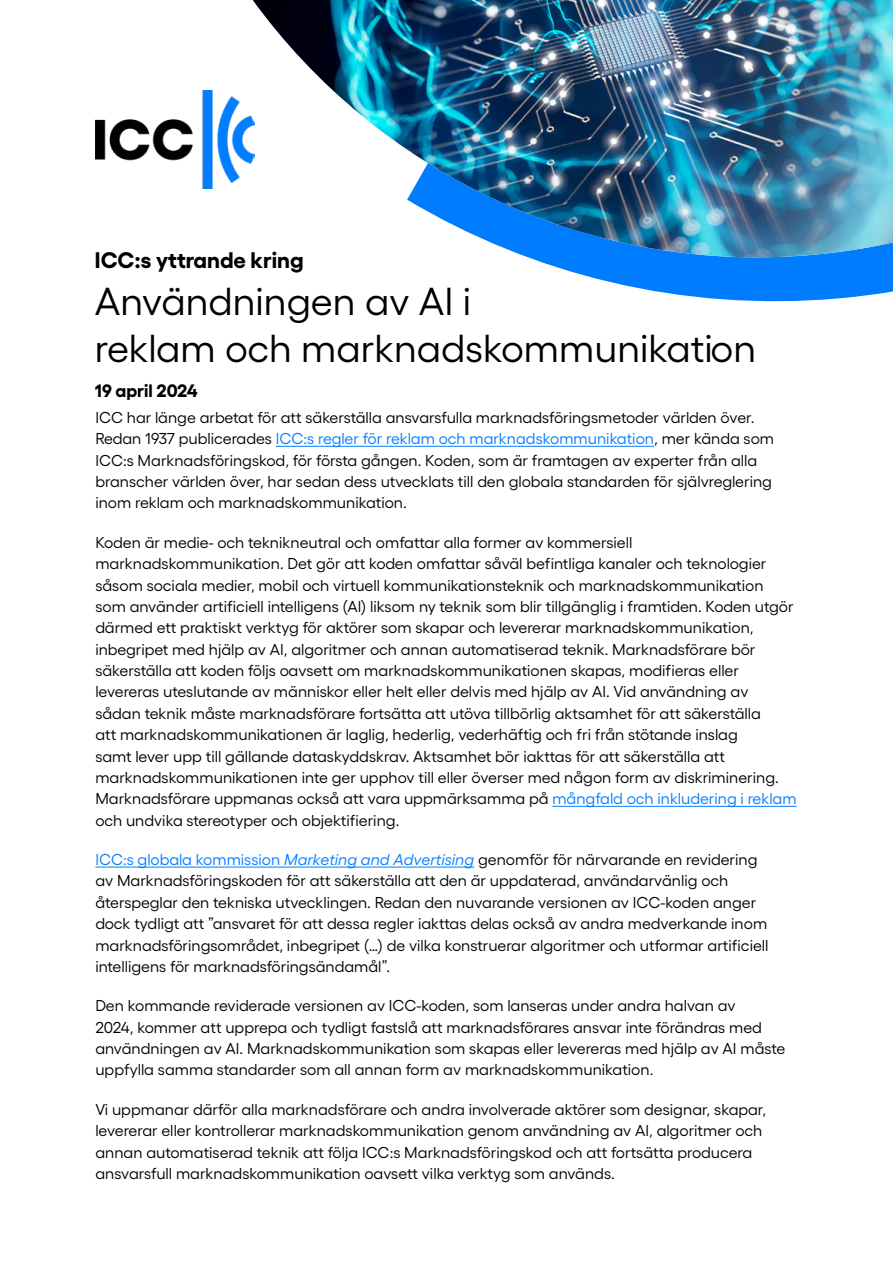
<style>
.page{position:relative;width:893px;height:1263px;background:#fff}
.page>*{position:absolute;margin:0;border:0;box-sizing:border-box;transform-origin:0 0}
.t1{font:39px/46.8px "Gellix";color:#000}
.t2{font:700 22.5px "Gellix";color:#000}
.t3{font:700 18px "Gellix";color:#000}
.t4{font:15.75px/21.3px "Gellix";color:#000}
.s1{color:#007dff}
.s2{font-style:italic;color:#007dff}
</style>
<div class="page">
<svg style="left:623px;top:285px;width:270px;height:17px;fill:#007dff"></svg>
<svg style="left:252px;top:0;width:641px;height:285px"></svg>
<img style="left:253px;top:0;width:640px;height:275px">
<img style="left:96px;top:90px;width:159px;height:99px">
<hr style="left:276px;top:446px;width:378px;height:1px;background:#007dff">
<hr style="left:552px;top:806px;width:245px;height:1px;background:#007dff">
<hr style="left:95px;top:867px;width:379px;height:1px;background:#007dff">
<h2 class="t2" style="left:95px;top:242px;width:210px">ICC:s yttrande kring</h2>
<h1 class="t1" style="left:95px;top:274px;width:663px">Användningen av AI i<br>reklam och marknadskommunikation</h1>
<p class="t3" style="left:95px;top:376px;width:104px">19 april 2024</p>
<p class="t4" style="left:95px;top:405px;width:680px">ICC har länge arbetat för att säkerställa ansvarsfulla marknadsföringsmetoder världen över.<br>Redan 1937 publicerades <span class="s1">ICC:s regler för reklam och marknadskommunikation</span>, mer kända som ICC:s Marknadsföringskod, för första gången. Koden, som är framtagen av experter från alla branscher världen över, har sedan dess utvecklats till den globala standarden för självreglering inom reklam och marknadskommunikation.</p>
<p class="t4" style="left:95px;top:530px;width:703px">Koden är medie- och teknikneutral och omfattar alla former av kommersiell marknadskommunikation. Det gör att koden omfattar såväl befintliga kanaler och teknologier såsom sociala medier, mobil och virtuell kommunikationsteknik och marknadskommunikation som använder artificiell intelligens (AI) liksom ny teknik som blir tillgänglig i framtiden. Koden utgör därmed ett praktiskt verktyg för aktörer som skapar och levererar marknadskommunikation, inbegripet med hjälp av AI, algoritmer och annan automatiserad teknik. Marknadsförare bör säkerställa att koden följs oavsett om marknadskommunikationen skapas, modifieras eller levereras uteslutande av människor eller helt eller delvis med hjälp av AI. Vid användning av sådan teknik måste marknadsförare fortsätta att utöva tillbörlig aktsamhet för att säkerställa<br>att marknadskommunikationen är laglig, hederlig, vederhäftig och fri från stötande inslag<br>samt lever upp till gällande dataskyddskrav. Aktsamhet bör iakttas för att säkerställa att marknadskommunikationen inte ger upphov till eller överser med någon form av diskriminering.<br>Marknadsförare uppmanas också att vara uppmärksamma på <span class="s1">mångfald och inkludering i reklam </span>och undvika stereotyper och objektifiering.</p>
<p class="t4" style="left:95px;top:847px;width:675px"><span class="s1">ICC:s globala kommission</span> <span class="s2">Marketing and Advertising</span> genomför för närvarande en revidering av Marknadsföringskoden för att säkerställa att den är uppdaterad, användarvänlig och återspeglar den tekniska utvecklingen. Redan den nuvarande versionen av ICC-koden anger dock tydligt att ”ansvaret för att dessa regler iakttas delas också av andra medverkande inom marknadsföringsområdet, inbegripet (…) de vilka konstruerar algoritmer och utformar artificiell intelligens för marknadsföringsändamål”.</p>
<p class="t4" style="left:95px;top:993px;width:691px">Den kommande reviderade versionen av ICC-koden, som lanseras under andra halvan av<br>2024, kommer att upprepa och tydligt fastslå att marknadsförares ansvar inte förändras med användningen av AI. Marknadskommunikation som skapas eller levereras med hjälp av AI måste uppfylla samma standarder som all annan form av marknadskommunikation.</p>
<p class="t4" style="left:95px;top:1097px;width:672px">Vi uppmanar därför alla marknadsförare och andra involverade aktörer som designar, skapar, levererar eller kontrollerar marknadskommunikation genom användning av AI, algoritmer och annan automatiserad teknik att följa ICC:s Marknadsföringskod och att fortsätta producera ansvarsfull marknadskommunikation oavsett vilka verktyg som används.</p>
</div>
